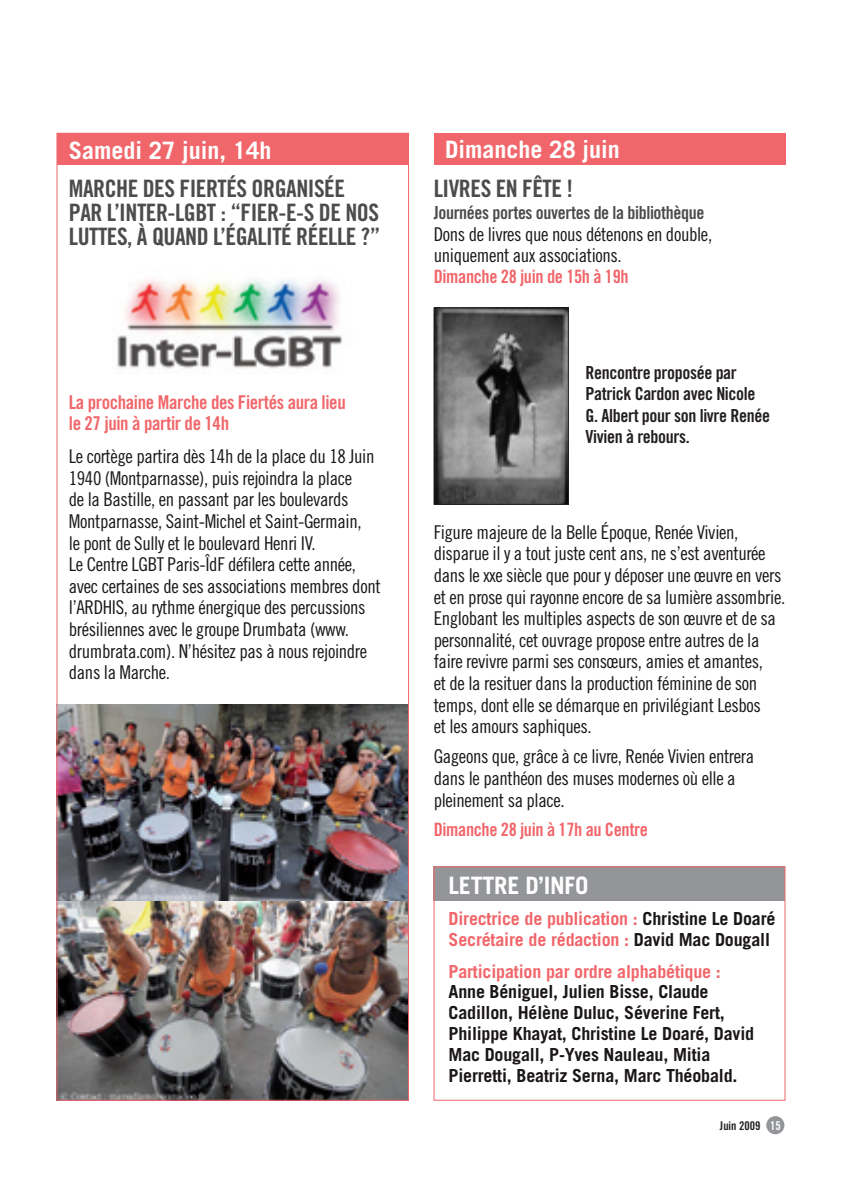
<style>
.page{position:relative;width:842px;height:1191px;background:#fff}
.page>*{position:absolute;margin:0;border:0;box-sizing:border-box;transform-origin:0 0}
.t1{font:24px/23.8px "Trade Gothic Bold Cond Twenty";letter-spacing:-.02em;color:#4b4c4d}
.t2{font:700 24px "Trade Gothic";color:#fff}
.t3{font:19px/21.6px "Trade Gothic Cond Eighteen";letter-spacing:-.02em;color:#1a161a}
.t4{font:19px/21.6px "Trade Gothic Bold Cond Twenty";letter-spacing:-.02em;color:#f1666a}
.t5{font:18.4px "Trade Gothic Bold Cond Twenty";letter-spacing:-.02em;color:#f1666a}
.t6{font:700 18px/20.8px "Trade Gothic";letter-spacing:-.01em;color:#1a161a}
.t7{font:700 18px/20.8px "Trade Gothic";letter-spacing:-.01em;color:#f1666a}
.t8{font:18px/21.6px "Trade Gothic Bold Cond Twenty";letter-spacing:-.02em;color:#231f20}
.t9{font:18px "Trade Gothic Bold Cond Twenty";letter-spacing:-.02em;color:#4b4c4d}
.t10{font:12px "Trade Gothic Bold Cond Twenty";color:#231f20}
.s1{color:#1a161a}
.s2{color:#fff}
</style>
<div class="page">
<div style="left:766px;top:1116px;width:18px;height:18px;background:#939598;border-radius:50%"></div>
<img style="left:58px;top:704px;width:349px;height:197px">
<img style="left:58px;top:901px;width:349px;height:197px">
<div style="left:57px;top:134px;width:352px;height:31px;background:#f1666a"></div>
<div style="left:434px;top:133px;width:351px;height:31px;background:#f1666a"></div>
<img style="left:436px;top:310px;width:131px;height:192px">
<div style="left:434px;top:308px;width:135px;height:196px;border:1px solid #231f20"></div>
<img style="left:117px;top:278px;width:226px;height:91px">
<div style="left:434px;top:866px;width:351px;height:34px;background:#939598"></div>
<div style="left:434px;top:866px;width:351px;height:234px;border:1px solid #f1666a"></div>
<p class="t2" style="left:69px;top:135px;width:204px">Samedi 27 juin, 14h</p>
<p class="t1" style="left:69px;top:177px;width:195px">Marche des Fiertés orga</p>
<p class="t1" style="left:69px;top:177px;width:312px;text-indent:228px">nisée<br>par l’Inter-LGBT : “Fi er-e-s de nos luttes, à quand l’égalité</p>
<p class="t1" style="left:296px;top:224px;width:86px">réelle?”</p>
<p class="t4" style="left:69px;top:391px;width:278px">La prochaine Marche des Fiertés aura lieu le 27 juin à partir de 14h</p>
<p class="t3" style="left:69px;top:445px;width:313px">Le cortège partira dès 14h de la place du 18 Juin 1940 (Montparnasse), puis rejoindra la place<br>de la Bastille, en passant par les boulevards Montparnasse, Saint-Michel et Saint-Germain,<br>le pont de Sully et le boulevard Henri IV.<br>Le Centre LGBT Paris-ÎdF défilera cette année, avec certaines de ses associations membres dont l’ARDHIS, au rythme énergique des percussions brésiliennes avec le groupe Drumbata (www. drumbrata.com). N’hésitez pas à nous rejoindre dans la Marche.</p>
<p class="t2" style="left:445px;top:135px;width:176px">Dimanche 28 juin</p>
<p class="t1" style="left:434px;top:177px;width:141px">Livres en fête !</p>
<p class="t9" style="left:434px;top:202px;width:272px">Journées portes ouvertes de la bibliothèque</p>
<p class="t3" style="left:434px;top:223px;width:280px">Dons de livres que nous détenons en double, uniquement aux associations.</p>
<p class="t5" style="left:434px;top:265px;width:196px">Dimanche 28 juin de 15h à 19h</p>
<p class="t8" style="left:586px;top:361px;width:186px">Rencontre proposée par<br>Patrick Cardon avec Nicole<br>G. Albert pour son livre Renée<br>Vivien à rebours.</p>
<p class="t3" style="left:434px;top:521px;width:353px">Figure majeure de la Belle Époque, Renée Vivien, disparue il y a tout juste cent ans, ne s’est aventurée dans le xxe siècle que pour y déposer une œuvre en vers et en prose qui rayonne encore de sa lumière assombrie.<br>Englobant les multiples aspects de son œuvre et de sa personnalité, cet ouvrage propose entre autres de la faire revivre parmi ses consœurs, amies et amantes,<br>et de la resituer dans la production féminine de son temps, dont elle se démarque en privilégiant Lesbos<br>et les amours saphiques.</p>
<p class="t3" style="left:434px;top:745px;width:322px">Gageons que, grâce à ce livre, Renée Vivien entrera dans le panthéon des muses modernes où elle a pleinement sa place.</p>
<p class="t5" style="left:434px;top:818px;width:216px">Dimanche 28 juin à 17h au Centre</p>
<p class="t2" style="left:448px;top:871px;width:141px">LETTRE D’INFO</p>
<p class="t7" style="left:448px;top:907px;width:328px">Directrice de publication : <span class="s1">Christine Le Doaré<br></span>Secrétaire de rédaction : <span class="s1">David Mac Dougall</span></p>
<p class="t7" style="left:448px;top:960px;width:274px">Participation par ordre alphabétique :</p>
<p class="t6" style="left:448px;top:981px;width:307px">Anne Béniguel, Julien Bisse, Claude Cadillon, Hélène Duluc, Séverine Fert, Philippe Khayat, Christine Le Doaré, David Mac Dougall, P-Yves Nauleau, Mitia Pierretti, Beatriz Serna, Marc Théobald.</p>
<p class="t10" style="left:720px;top:1118px;width:62px">Juin 2009 <span class="s2">15</span></p>
</div>
